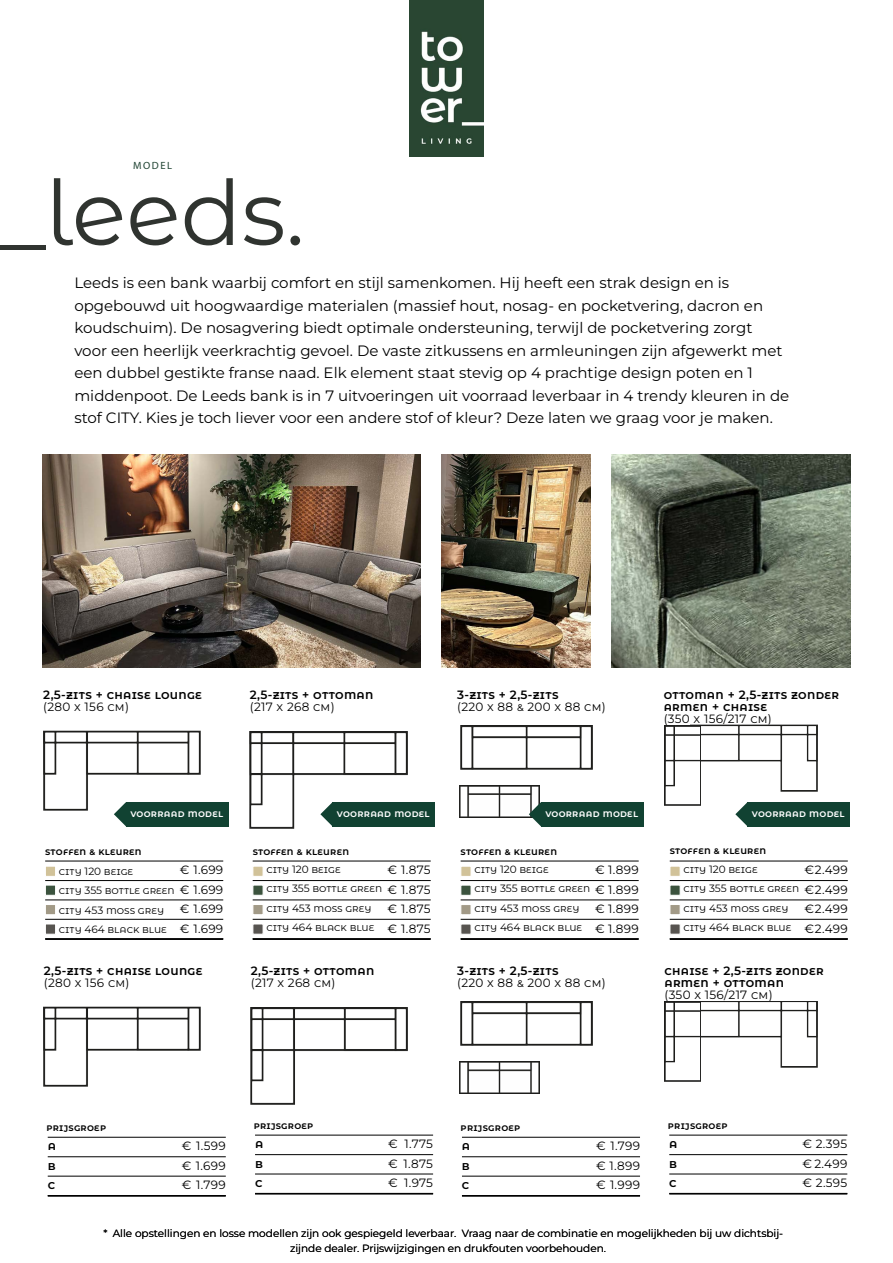
<style>
.page{position:relative;width:893px;height:1263px;background:#fff}
.page>*{position:absolute;margin:0;border:0;box-sizing:border-box;transform-origin:0 0}
.t1{font:90px "Montserrat Alternates";color:#303430}
.t2{font:15px/22.5px "Montserrat";color:#000}
.t3{font:12px/19.5px "Montserrat";letter-spacing:.025em;color:#000;text-align:justify}
.t4{font:600 12px/19.5px "Montserrat Alternates";letter-spacing:.025em;color:#000;text-align:justify}
.t5{font:10.5px/19.5px "Montserrat Alternates";color:#000}
.t6{font:10.5px/14.2px "Montserrat";color:#000}
.t7{font:10.5px "Myriad Pro";letter-spacing:.145em;color:#214434}
.t8{font:600 9.75px "Montserrat Alternates";letter-spacing:.025em;color:#000}
.t9{font:600 9.75px "Montserrat Alternates";letter-spacing:.025em;color:#fff}
</style>
<div class="page">
<div style="left:253px;top:866px;width:10px;height:10px;background:#d1c299;border:1px solid #fff"></div>
<div style="left:461px;top:866px;width:10px;height:11px;background:#d1c299;border:1px solid #fff"></div>
<div style="left:253px;top:885px;width:10px;height:10px;background:#3b533e"></div>
<div style="left:461px;top:885px;width:10px;height:10px;background:#3b533e"></div>
<div style="left:253px;top:904px;width:10px;height:11px;background:#a29a87;border:1px solid #fff"></div>
<div style="left:461px;top:904px;width:10px;height:11px;background:#a29a87;border:1px solid #fff"></div>
<div style="left:253px;top:924px;width:10px;height:10px;background:#575450"></div>
<div style="left:461px;top:924px;width:10px;height:10px;background:#575450"></div>
<div style="left:670px;top:866px;width:10px;height:10px;background:#d1c299;border:1px solid #fff"></div>
<div style="left:670px;top:885px;width:10px;height:10px;background:#3b533e"></div>
<div style="left:670px;top:904px;width:10px;height:11px;background:#a29a87;border:1px solid #fff"></div>
<div style="left:670px;top:924px;width:10px;height:10px;background:#575450"></div>
<img style="left:461px;top:726px;width:132px;height:43px">
<img style="left:460px;top:785px;width:79px;height:32px">
<img style="left:43px;top:1006px;width:157px;height:80px">
<img style="left:250px;top:1007px;width:158px;height:97px">
<img style="left:250px;top:731px;width:157px;height:97px">
<img style="left:43px;top:454px;width:377px;height:213px">
<img style="left:441px;top:454px;width:149px;height:213px">
<img style="left:611px;top:454px;width:240px;height:213px">
<img style="left:43px;top:730px;width:158px;height:80px">
<svg style="left:114px;top:802px;width:12px;height:24px"></svg>
<div style="left:126px;top:802px;width:103px;height:24px;background:#114232"></div>
<svg style="left:320px;top:802px;width:12px;height:24px"></svg>
<div style="left:332px;top:802px;width:103px;height:24px;background:#114232"></div>
<svg style="left:735px;top:802px;width:12px;height:24px"></svg>
<div style="left:747px;top:802px;width:103px;height:24px;background:#114232"></div>
<hr style="left:45px;top:938px;width:178px;height:2px;background:#000">
<hr style="left:45px;top:861px;width:178px;height:1px;background:#000">
<hr style="left:45px;top:880px;width:178px;height:1px;background:#000">
<hr style="left:45px;top:919px;width:178px;height:1px;background:#000">
<hr style="left:45px;top:900px;width:178px;height:1px;background:#000">
<div style="left:45px;top:866px;width:11px;height:10px;background:#d1c299;border:1px solid #fff"></div>
<div style="left:45px;top:885px;width:11px;height:10px;background:#3b533e;border:1px solid #fff"></div>
<div style="left:45px;top:904px;width:11px;height:11px;background:#a29a87;border:1px solid #fff"></div>
<div style="left:45px;top:924px;width:11px;height:10px;background:#575450;border:1px solid #fff"></div>
<hr style="left:253px;top:938px;width:178px;height:2px;background:#000">
<hr style="left:253px;top:861px;width:178px;height:1px;background:#000">
<hr style="left:253px;top:880px;width:178px;height:1px;background:#000">
<hr style="left:253px;top:919px;width:178px;height:1px;background:#000">
<hr style="left:253px;top:900px;width:178px;height:1px;background:#000">
<hr style="left:461px;top:938px;width:178px;height:2px;background:#000">
<hr style="left:461px;top:861px;width:178px;height:1px;background:#000">
<hr style="left:461px;top:880px;width:178px;height:1px;background:#000">
<hr style="left:461px;top:919px;width:178px;height:1px;background:#000">
<hr style="left:461px;top:900px;width:178px;height:1px;background:#000">
<hr style="left:670px;top:938px;width:178px;height:2px;background:#000">
<hr style="left:670px;top:861px;width:178px;height:1px;background:#000">
<hr style="left:670px;top:880px;width:178px;height:1px;background:#000">
<hr style="left:670px;top:919px;width:178px;height:1px;background:#000">
<hr style="left:670px;top:900px;width:178px;height:1px;background:#000">
<hr style="left:48px;top:1195px;width:178px;height:2px;background:#000">
<hr style="left:48px;top:1137px;width:178px;height:1px;background:#000">
<hr style="left:48px;top:1156px;width:178px;height:1px;background:#000">
<hr style="left:48px;top:1176px;width:178px;height:1px;background:#000">
<hr style="left:255px;top:1135px;width:178px;height:1px;background:#000">
<hr style="left:255px;top:1154px;width:178px;height:1px;background:#000">
<hr style="left:255px;top:1193px;width:178px;height:1px;background:#000">
<hr style="left:255px;top:1174px;width:178px;height:1px;background:#000">
<img style="left:409px;top:0;width:75px;height:156px">
<hr style="left:462px;top:1195px;width:178px;height:2px;background:#000">
<hr style="left:462px;top:1137px;width:178px;height:1px;background:#000">
<hr style="left:462px;top:1156px;width:178px;height:1px;background:#000">
<hr style="left:462px;top:1176px;width:178px;height:1px;background:#000">
<hr style="left:669px;top:1135px;width:178px;height:1px;background:#000">
<hr style="left:669px;top:1154px;width:178px;height:1px;background:#000">
<hr style="left:669px;top:1193px;width:178px;height:1px;background:#000">
<hr style="left:669px;top:1174px;width:178px;height:1px;background:#000">
<svg style="left:529px;top:802px;width:12px;height:24px"></svg>
<div style="left:541px;top:802px;width:102px;height:24px;background:#114232"></div>
<img style="left:461px;top:1002px;width:132px;height:43px">
<img style="left:459px;top:1061px;width:81px;height:33px">
<img style="left:691px;top:1001px;width:127px;height:66px">
<img style="left:665px;top:1002px;width:36px;height:80px">
<img style="left:691px;top:725px;width:127px;height:66px">
<img style="left:665px;top:726px;width:36px;height:79px">
<p class="t7" style="left:133px;top:159px;width:40px">MODEL</p>
<h1 class="t1" style="left:0;top:151px;width:306px">_LEEDS.</h1>
<p class="t2" style="left:74px;top:271px;width:716px">Leeds is een bank waarbij comfort en stijl samenkomen. Hij heeft een strak design en is opgebouwd uit hoogwaardige materialen (massief hout, nosag- en pocketvering, dacron en koudschuim). De nosagvering biedt optimale ondersteuning, terwijl de pocketvering zorgt<br>voor een heerlijk veerkrachtig gevoel. De vaste zitkussens en armleuningen zijn afgewerkt met een dubbel gestikte franse naad. Elk element staat stevig op 4 prachtige design poten en 1 middenpoot. De Leeds bank is in 7 uitvoeringen uit voorraad leverbaar in 4 trendy kleuren in de stof CITY. Kies je toch liever voor een andere stof of kleur? Deze laten we graag voor je maken.</p>
<p class="t4" style="left:43px;top:684px;width:160px">2,5-ZITS + CHAISE LOUNGE</p>
<p class="t3" style="left:43px;top:696px;width:87px">(280 x 156 cm)</p>
<p class="t4" style="left:250px;top:684px;width:125px">2,5-ZITS + OTTOMAN</p>
<p class="t3" style="left:250px;top:696px;width:86px">(217 x 268 cm)</p>
<p class="t4" style="left:457px;top:684px;width:103px">3-ZITS + 2,5-ZITS</p>
<p class="t3" style="left:457px;top:696px;width:150px">(220 x 88 &amp; 200 x 88 cm)</p>
<p class="t4" style="left:664px;top:688px;width:177px;line-height:12px">OTTOMAN + 2,5-ZITS ZONDER<br>ARMEN + CHAISE</p>
<p class="t3" style="left:664px;top:708px;width:110px">(350 x 156/217 cm)</p>
<p class="t9" style="left:130px;top:806px;width:94px">VOORRAAD MODEL</p>
<p class="t9" style="left:337px;top:806px;width:94px">VOORRAAD MODEL</p>
<p class="t9" style="left:752px;top:806px;width:94px">VOORRAAD MODEL</p>
<p class="t9" style="left:545px;top:806px;width:94px">VOORRAAD MODEL</p>
<p class="t8" style="left:670px;top:844px;width:98px">STOFFEN &amp; KLEUREN</p>
<p class="t5" style="left:683px;top:859px;width:117px">CITY 120 BEIGE<br>CITY 355 BOTTLE GREEN<br>CITY 453 MOSS GREY<br>CITY 464 BLACK BLUE</p>
<p class="t8" style="left:45px;top:844px;width:98px">STOFFEN &amp; KLEUREN</p>
<p class="t8" style="left:253px;top:844px;width:98px">STOFFEN &amp; KLEUREN</p>
<p class="t8" style="left:461px;top:844px;width:98px">STOFFEN &amp; KLEUREN</p>
<p class="t5" style="left:266px;top:859px;width:117px">CITY 120 BEIGE<br>CITY 355 BOTTLE GREEN<br>CITY 453 MOSS GREY<br>CITY 464 BLACK BLUE</p>
<p class="t3" style="left:595px;top:860px;width:45px">€ 1.899 € 1.899 € 1.899 € 1.899</p>
<p class="t5" style="left:474px;top:859px;width:117px">CITY 120 BEIGE<br>CITY 355 BOTTLE GREEN<br>CITY 453 MOSS GREY<br>CITY 464 BLACK BLUE</p>
<p class="t3" style="left:804px;top:860px;width:45px">€2.499 €2.499 €2.499 €2.499</p>
<p class="t5" style="left:59px;top:861px;width:117px">CITY 120 BEIGE<br>CITY 355 BOTTLE GREEN<br>CITY 453 MOSS GREY<br>CITY 464 BLACK BLUE</p>
<p class="t3" style="left:387px;top:860px;width:45px">€ 1.875 € 1.875 € 1.875 € 1.875</p>
<p class="t3" style="left:180px;top:860px;width:45px">€ 1.699 € 1.699 € 1.699 € 1.699</p>
<p class="t4" style="left:44px;top:960px;width:160px">2,5-ZITS + CHAISE LOUNGE</p>
<p class="t3" style="left:44px;top:972px;width:87px">(280 x 156 cm)</p>
<p class="t4" style="left:251px;top:960px;width:125px">2,5-ZITS + OTTOMAN</p>
<p class="t3" style="left:251px;top:972px;width:86px">(217 x 268 cm)</p>
<p class="t4" style="left:457px;top:960px;width:103px">3-ZITS + 2,5-ZITS</p>
<p class="t3" style="left:457px;top:972px;width:150px">(220 x 88 &amp; 200 x 88 cm)</p>
<p class="t4" style="left:664px;top:964px;width:161px;line-height:12px">CHAISE + 2,5-ZITS ZONDER<br>ARMEN + OTTOMAN</p>
<p class="t3" style="left:664px;top:984px;width:110px">(350 x 156/217 cm)</p>
<p class="t8" style="left:46px;top:1120px;width:61px">PRIJSGROEP</p>
<p class="t8" style="left:254px;top:1118px;width:61px">PRIJSGROEP</p>
<p class="t3" style="left:182px;top:1136px;width:45px">€ 1.599 € 1.699 € 1.799</p>
<p class="t4" style="left:48px;top:1136px;width:10px">A B C</p>
<p class="t3" style="left:388px;top:1134px;width:46px">€ 1.775 € 1.875 € 1.975</p>
<p class="t4" style="left:255px;top:1134px;width:10px">A B C</p>
<p class="t8" style="left:461px;top:1120px;width:61px">PRIJSGROEP</p>
<p class="t8" style="left:668px;top:1118px;width:61px">PRIJSGROEP</p>
<p class="t3" style="left:596px;top:1136px;width:45px">€ 1.799 € 1.899 € 1.999</p>
<p class="t4" style="left:462px;top:1136px;width:10px">A B C</p>
<p class="t3" style="left:802px;top:1134px;width:46px">€ 2.395 € 2.499 € 2.595</p>
<p class="t4" style="left:669px;top:1134px;width:10px">A B C</p>
<p class="t6" style="left:290px;top:1226px;width:495px;text-indent:-187px">* Alle opstellingen en losse modellen zijn ook gespiegeld leverbaar. Vraag naar de combinatie en mogelijkheden bij uw dichtsbij&shy;zijnde dealer. Prijswijzigingen en drukfouten voorbehouden.</p>
</div>
